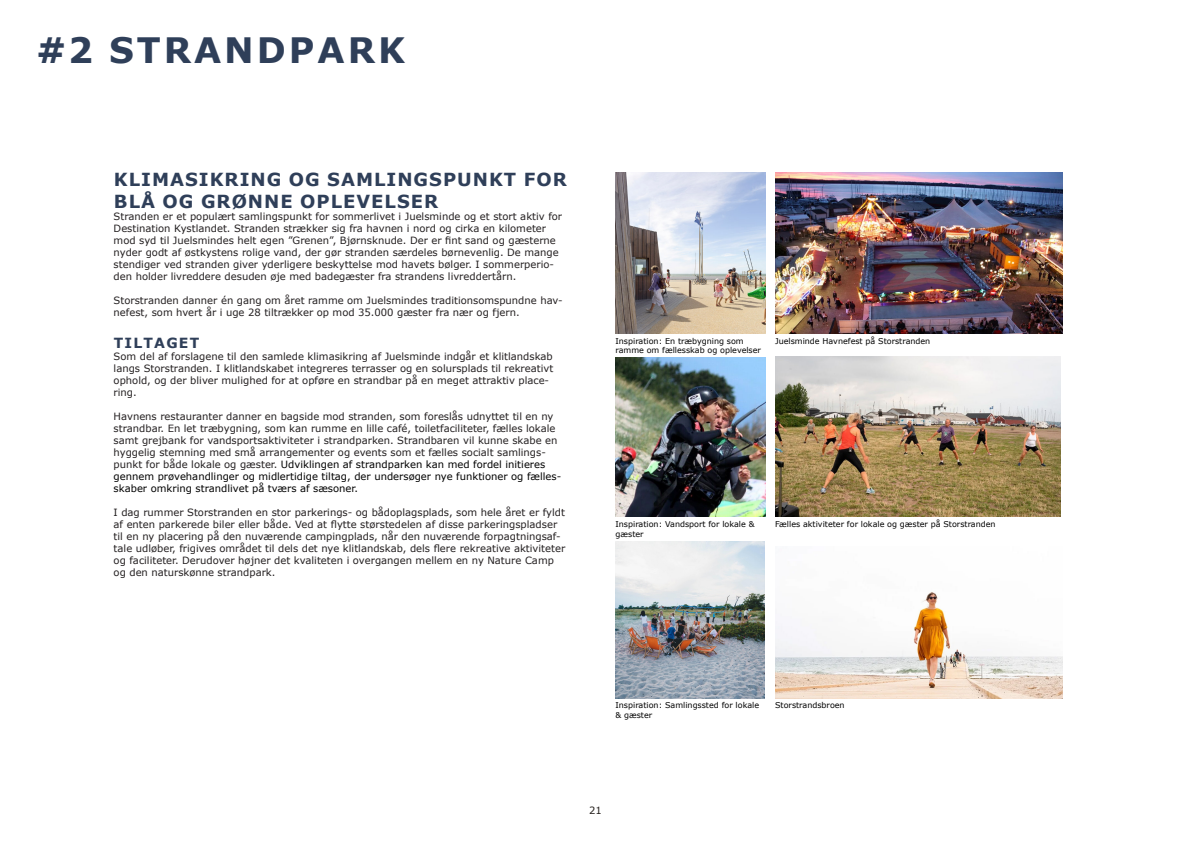
<style>
.page{position:relative;width:1191px;height:842px;background:#fff}
.page>*{position:absolute;margin:0;border:0;box-sizing:border-box;transform-origin:0 0}
.t1{font:700 35px "Verdana";letter-spacing:.085em;color:#2f3f59}
.t2{font:700 18px/21.6px "Verdana";letter-spacing:.055em;color:#2f3f59}
.t3{font:700 14px "Verdana";letter-spacing:.085em;color:#2f3f59}
.t4{font:10px/12px "Verdana";color:#231f20}
.t5{font:10px "Verdana";color:#221d1a}
.t6{font:8px/9.6px "Verdana";color:#000}
.s1{color:#000}
</style>
<div class="page">
<img style="left:775px;top:592px;width:287px;height:106px">
<img style="left:775px;top:173px;width:287px;height:161px">
<img style="left:775px;top:356px;width:285px;height:161px">
<img style="left:615px;top:173px;width:150px;height:161px">
<img style="left:615px;top:357px;width:150px;height:160px">
<img style="left:615px;top:541px;width:149px;height:157px">
<p class="t1" style="left:36px;top:25px;width:370px">#2 STRANDPARK</p>
<p class="t2" style="left:114px;top:168px;width:454px">KLIMASIKRING OG SAMLINGSPUNKT FOR<br>BLÅ OG GRØNNE OPLEVELSER</p>
<p class="t4" style="left:114px;top:210px;width:450px">Stranden er et populært samlingspunkt for sommerlivet i Juelsminde og et stort aktiv for Destination Kystlandet. Stranden strækker sig fra havnen i nord og cirka en kilometer mod syd til Juelsmindes helt egen ”Grenen”, Bjørnsknude. Der er fint sand og gæsterne nyder godt af østkystens rolige vand, der gør stranden særdeles børnevenlig. De mange stendiger ved stranden giver yderligere beskyttelse mod havets bølger. I sommerperio&shy;den holder livreddere desuden øje med badegæster fra strandens livreddertårn.</p>
<p class="t4" style="left:114px;top:294px;width:451px">Storstranden danner én gang om året ramme om Juelsmindes traditionsomspundne hav&shy;nefest, som hvert år i uge 28 tiltrækker op mod 35.000 gæster fra nær og fjern.</p>
<p class="t3" style="left:114px;top:333px;width:87px">TILTAGET</p>
<p class="t4" style="left:114px;top:350px;width:441px">Som del af forslagene til den samlede klimasikring af Juelsminde indgår et klitlandskab langs Storstranden. I klitlandskabet integreres terrasser og en solursplads til rekreativt ophold, og der bliver mulighed for at opføre en strandbar på en meget attraktiv place&shy;ring.</p>
<p class="t4" style="left:114px;top:410px;width:449px">Havnens restauranter danner en bagside mod stranden, som foreslås udnyttet til en ny strandbar. En let træbygning, som kan rumme en lille café, toiletfaciliteter, fælles lokale samt grejbank for vandsportsaktiviteter i strandparken. Strandbaren vil kunne skabe en hyggelig stemning med små arrangementer og events som et fælles socialt samlings&shy;punkt for både lokale og gæster. <span class="s1">Udviklingen af strandparken kan med fordel initieres gennem prøvehandlinger og midlertidige tiltag, der undersøger nye funktioner og fælles&shy;skaber omkring strandlivet på tværs af sæsoner.</span></p>
<p class="t4" style="left:114px;top:506px;width:453px">I dag rummer Storstranden en stor parkerings- og bådoplagsplads, som hele året er fyldt af enten parkerede biler eller både. Ved at flytte størstedelen af disse parkeringspladser til en ny placering på den nuværende campingplads, når den nuværende forpagtningsaf&shy;tale udløber, frigives området til dels det nye klitlandskab, dels flere rekreative aktiviteter og faciliteter. Derudover højner det kvaliteten i overgangen mellem en ny Nature Camp og den naturskønne strandpark.</p>
<p class="t6" style="left:615px;top:336px;width:147px">Inspiration: En træbygning som ramme om fællesskab og oplevelser</p>
<p class="t6" style="left:775px;top:336px;width:157px">Juelsminde Havnefest på Storstranden</p>
<p class="t6" style="left:615px;top:519px;width:140px">Inspiration: Vandsport for lokale &amp;</p>
<p class="t6" style="left:775px;top:519px;width:222px">Fælles aktiviteter for lokale og gæster på Storstranden</p>
<p class="t6" style="left:615px;top:529px;width:30px">gæster</p>
<p class="t6" style="left:615px;top:701px;width:145px">Inspiration: Samlingssted for lokale &amp; gæster</p>
<p class="t6" style="left:775px;top:701px;width:71px">Storstrandsbroen</p>
<p class="t5" style="left:589px;top:803px;width:14px">21</p>
</div>
